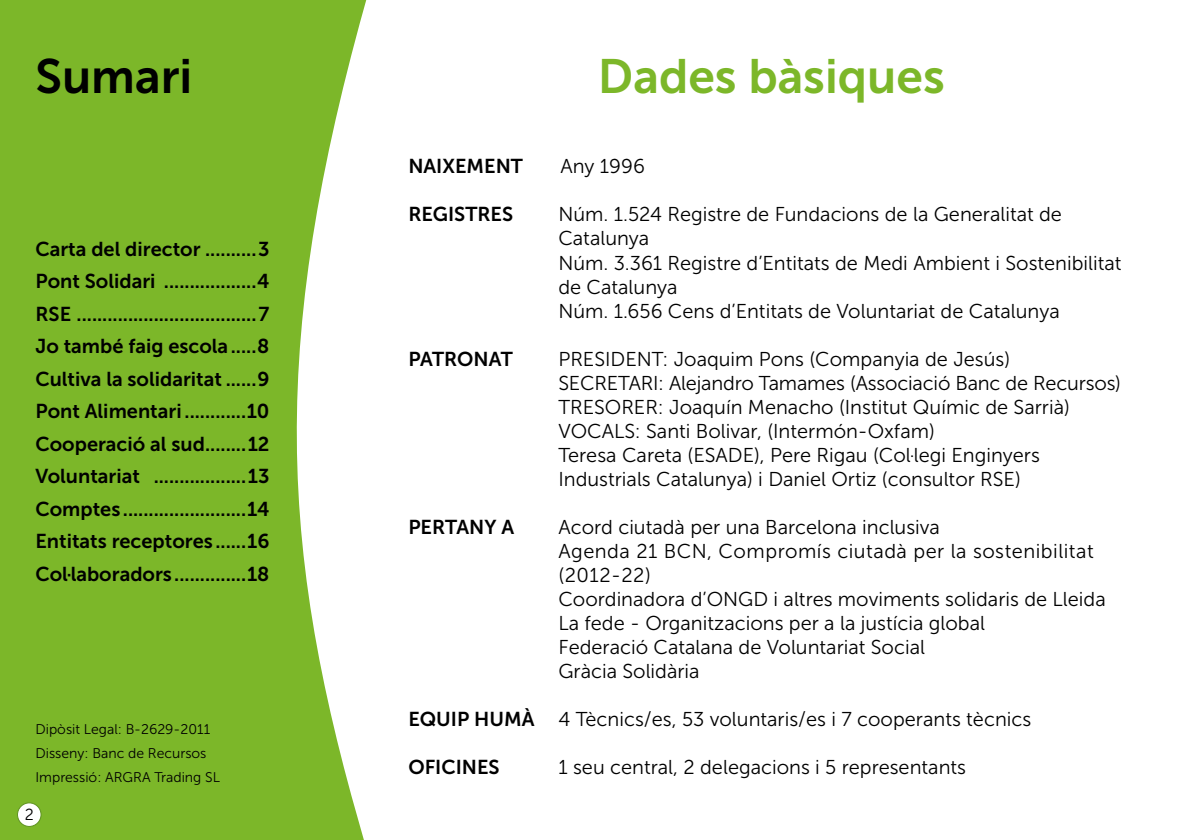
<style>
.page{position:relative;width:1191px;height:840px;background:#fff}
.page>*{position:absolute;margin:0;border:0;box-sizing:border-box;transform-origin:0 0}
.t1{font:48px "Museo Sans 700";color:#7cb729}
.t2{font:48px "Museo Sans 700";color:#000}
.t3{font:20px/24px "Museo Sans 300";color:#000}
.t4{font:20px/32.4px "Museo Sans 700";color:#000;text-align:justify}
.t5{font:16px "Museo Sans 300";color:#000}
.t6{font:14px/24px "Museo Sans 300";color:#000}
.s1{font-family:"Museo Sans 700"}
</style>
<div class="page">
<svg style="left:0;top:0;width:367px;height:839px;background:#8cc044"></svg>
<div style="left:18px;top:802px;width:23px;height:24px;background:#fff;border-radius:50%"></div>
<div style="left:17px;top:801px;width:25px;height:25px;border:1px solid #5f9322;border-radius:50%"></div>
<h1 class="t2" style="left:35px;top:49px;width:158px">Sumari</h1>
<p class="t4" style="left:35px;top:232px;width:236px">Carta del director ..........3<br>Pont Solidari ..................4<br>RSE ...................................7<br>Jo també faig escola.....8<br>Cultiva la solidaritat ......9<br>Pont Alimentari ............10<br>Cooperació al sud........12<br>Voluntariat ..................13<br>Comptes ........................14<br>Entitats receptores ......16<br>Col·laboradors ..............18</p>
<p class="t6" style="left:35px;top:716px;width:186px">Dipòsit Legal: B-2629-2011<br>Disseny: Banc de Recursos<br>Impressió: ARGRA Trading SL</p>
<p class="t5" style="left:25px;top:804px;width:11px">2</p>
<h1 class="t1" style="left:598px;top:49px;width:348px">Dades bàsiques</h1>
<p class="t4" style="left:408px;top:150px;width:116px">NAIXEMENT</p>
<p class="t3" style="left:560px;top:154px;width:86px">Any 1996</p>
<p class="t4" style="left:408px;top:198px;width:106px">REGISTRES</p>
<p class="t3" style="left:558px;top:202px;width:564px">Núm. 1.524 Registre de Fundacions de la Generalitat de Catalunya<br>Núm. 3.361 Registre d’Entitats de Medi Ambient i Sostenibilitat de Catalunya<br>Núm. 1.656 Cens d’Entitats de Voluntariat de Catalunya</p>
<p class="t4" style="left:408px;top:342px;width:106px">PATRONAT</p>
<p class="t3" style="left:558px;top:346px;width:564px">PRESIDENT: Joaquim Pons (Companyia de Jesús)<br>SECRETARI: Alejandro Tamames (Associació Banc de Recursos)<br>TRESORER: Joaquín Menacho (Institut Químic de Sarrià)<br>VOCALS: Santi Bolivar, (Intermón-Oxfam)<br>Teresa Careta (ESADE), Pere Rigau (Col·legi Enginyers Industrials Catalunya) i Daniel Ortiz (consultor RSE)</p>
<p class="t4" style="left:408px;top:510px;width:107px">PERTANY A</p>
<p class="t3" style="left:558px;top:514px;width:549px">Acord ciutadà per una Barcelona inclusiva<br>Agenda 21 BCN, Compromís ciutadà per la sostenibilitat (2012-22)<br>Coordinadora d’ONGD i altres moviments solidaris de Lleida La fede - Organitzacions per a la justícia global<br>Federació Catalana de Voluntariat Social<br>Gràcia Solidària</p>
<p class="t3" style="left:408px;top:706px;width:624px"><span class="s1">EQUIP HUMÀ</span> 4 Tècnics/es, 53 voluntaris/es i 7 cooperants tècnics</p>
<p class="t4" style="left:408px;top:750px;width:93px">OFICINES</p>
<p class="t3" style="left:558px;top:754px;width:409px">1 seu central, 2 delegacions i 5 representants</p>
</div>
